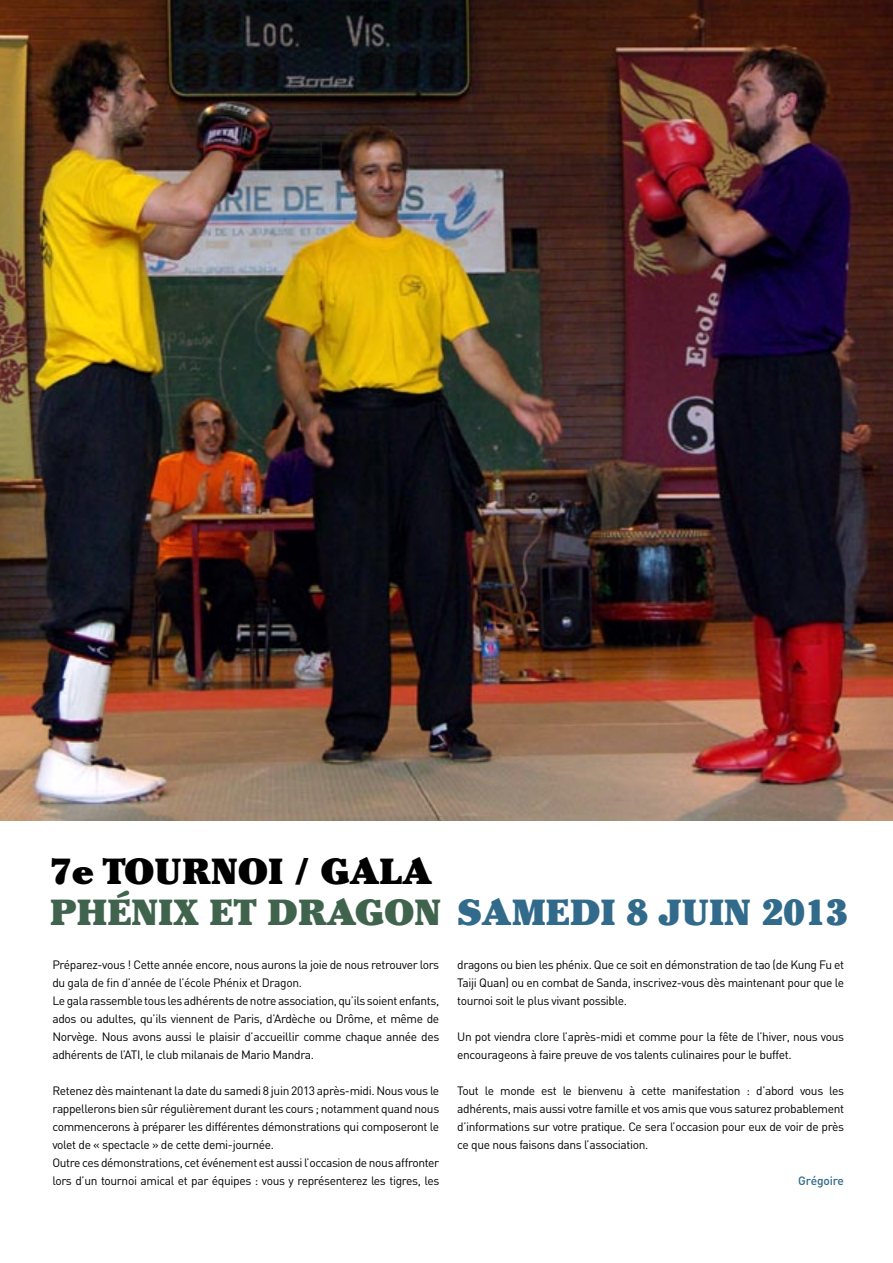
<style>
.page{position:relative;width:893px;height:1263px;background:#fff}
.page>*{position:absolute;margin:0;border:0;box-sizing:border-box;transform-origin:0 0}
.t1{font:900 36.15px "Cheltenham";color:#316a8a}
.t2{font:900 36.15px "Cheltenham";color:#000}
.t3{font:12px/18px "DIN";letter-spacing:-.03em;color:#000;text-align:justify}
.t4{font:500 12px "DIN";letter-spacing:-.01em;color:#316a8a}
.s1{color:#40634d}
</style>
<div class="page">
<img style="left:0;top:0;width:893px;height:821px">
<p class="t2" style="left:50px;top:850px;width:383px">7e TOURNOI / GALA</p>
<p class="t1" style="left:50px;top:891px;width:799px"><span class="s1">PHÉNIX ET DRAGON</span> SAMEDI 8 JUIN 2013</p>
<p class="t3" style="left:52px;top:955px;width:388px">Préparez-vous ! Cette année encore, nous aurons la joie de nous retrouver lors du gala de fin d’année de l’école Phénix et Dragon.</p>
<p class="t3" style="left:52px;top:991px;width:388px">Le gala rassemble tous les adhérents de notre association, qu’ils soient enfants, ados ou adultes, qu’ils viennent de Paris, d’Ardèche ou Drôme, et même de Norvège. Nous avons aussi le plaisir d’accueillir comme chaque année des adhérents de l’ATI, le club milanais de Mario Mandra.</p>
<p class="t3" style="left:52px;top:1081px;width:388px">Retenez dès maintenant la date du samedi 8 juin 2013 après-midi. Nous vous le rappellerons bien sûr régulièrement durant les cours ; notamment quand nous commencerons à préparer les différentes démonstrations qui composeront le volet de « spectacle » de cette demi-journée.</p>
<p class="t3" style="left:52px;top:1153px;width:388px">Outre ces démonstrations, cet événement est aussi l’occasion de nous affronter lors d’un tournoi amical et par équipes : vous y représenterez les tigres, les</p>
<p class="t3" style="left:457px;top:955px;width:388px">dragons ou bien les phénix. Que ce soit en démonstration de tao (de Kung Fu et Taiji Quan) ou en combat de Sanda, inscrivez-vous dès maintenant pour que le tournoi soit le plus vivant possible.</p>
<p class="t3" style="left:457px;top:1027px;width:388px">Un pot viendra clore l’après-midi et comme pour la fête de l’hiver, nous vous encourageons à faire preuve de vos talents culinaires pour le buffet.</p>
<p class="t3" style="left:457px;top:1081px;width:388px">Tout le monde est le bienvenu à cette manifestation : d’abord vous les adhérents, mais aussi votre famille et vos amis que vous saturez probablement d’informations sur votre pratique. Ce sera l’occasion pour eux de voir de près ce que nous faisons dans l’association.</p>
<p class="t4" style="left:798px;top:1173px;width:47px">Grégoire</p>
</div>
